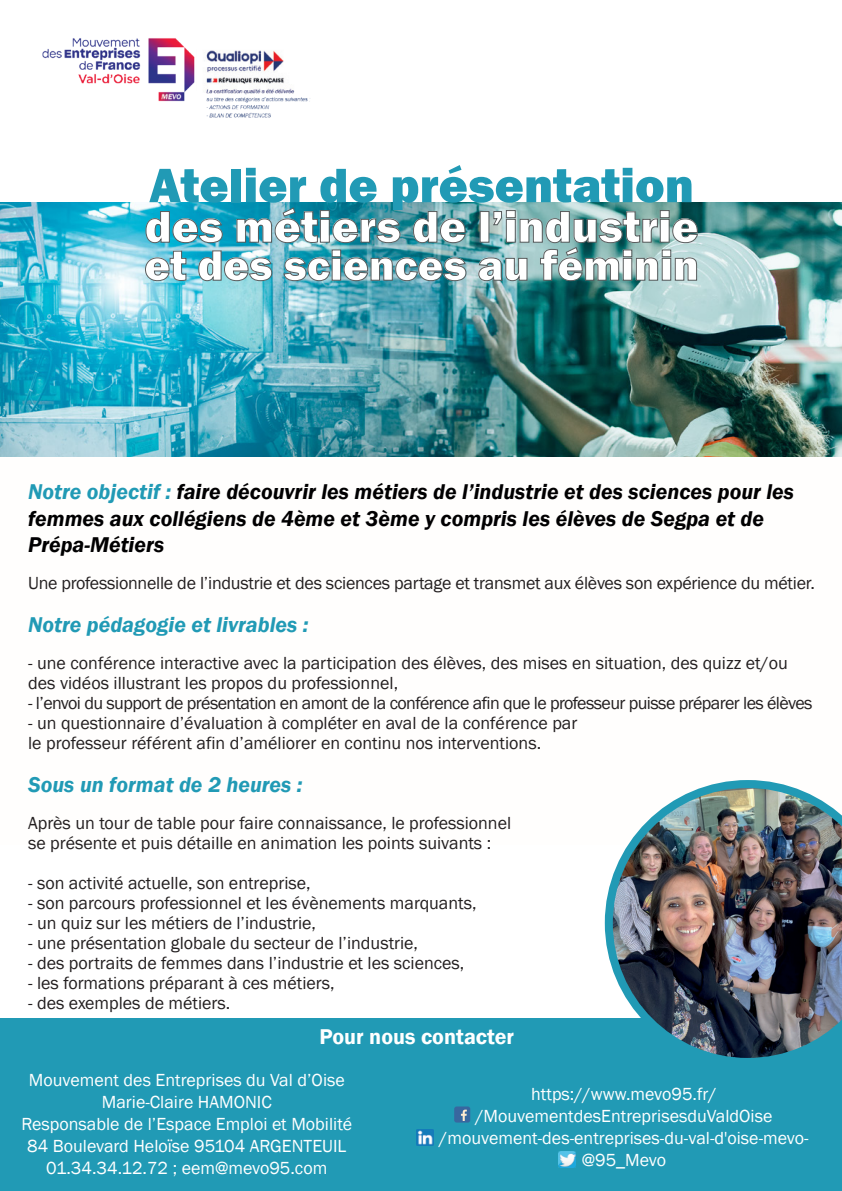
<style>
.page{position:relative;width:842px;height:1191px;background:#fff}
.page>*{position:absolute;margin:0;border:0;box-sizing:border-box;transform-origin:0 0}
.t1{font:800 50px "Franklin Gothic";color:#219ab5}
.t2{font:800 46px "Franklin Gothic";color:#fff}
.t3{font:800 44px "Franklin Gothic";color:#fff}
.t4{font:italic 600 22px/26.4px "Franklin Gothic";color:#000001}
.t5{font:italic 600 22px "Franklin Gothic";color:#219ab5}
.t6{font:600 22px "Franklin Gothic";color:#fff}
.t7{font:18px/20px "Franklin Gothic";color:#231f20}
.t8{font:18px/22px "Franklin Gothic";color:#fff;text-align:center}
.t9{font:18px "Franklin Gothic";letter-spacing:-.035em;color:#231f20}
.s1{color:#219ab5}
</style>
<div class="page">
<img style="left:0;top:202px;width:842px;height:255px">
<div style="left:0;top:1018px;width:842px;height:173px;background:#219ab5"></div>
<svg style="left:145px;top:211px;width:78px;height:32px;background:#179dbb"></svg>
<img style="left:236px;top:207px;width:164px;height:36px">
<svg style="left:413px;top:211px;width:53px;height:32px;background:#46878f"></svg>
<svg style="left:145px;top:251px;width:41px;height:30px"></svg>
<svg style="left:198px;top:250px;width:74px;height:31px;background:#6db8c6"></svg>
<img style="left:283px;top:249px;width:183px;height:32px">
<img style="left:478px;top:210px;width:220px;height:71px">
<img style="left:42px;top:38px;width:268px;height:80px">
<img style="left:605px;top:780px;width:237px;height:278px">
<div style="left:454px;top:1106px;width:16px;height:16px;background:#3b629d;border-radius:2px"></div>
<svg style="left:461px;top:1109px;width:6px;height:12px"></svg>
<img style="left:417px;top:1129px;width:16px;height:16px">
<img style="left:559px;top:1151px;width:16px;height:16px">
<h1 class="t1" style="left:149px;top:153px;width:546px">Atelier de présentation</h1>
<h2 class="t2" style="left:145px;top:197px;width:555px">des métiers de l’industrie</h2>
<h3 class="t3" style="left:144px;top:237px;width:556px">et des sciences au féminin</h3>
<p class="t4" style="left:28px;top:478px;width:767px"><span class="s1">Notre objectif :</span> faire découvrir les métiers de l’industrie et des sciences pour les femmes aux collégiens de 4ème et 3ème y compris les élèves de Segpa et de<br>Prépa-Métiers</p>
<p class="t7" style="left:28px;top:573px;width:788px">Une professionnelle de l’industrie et des sciences partage et transmet aux élèves son expérience du métier.</p>
<p class="t5" style="left:28px;top:610px;width:282px">Notre pédagogie et livrables :</p>
<p class="t7" style="left:28px;top:653px;width:761px">- une conférence interactive avec la participation des élèves, des mises en situation, des quizz et/ou des vidéos illustrant les propos du professionnel,</p>
<p class="t9" style="left:28px;top:691px;width:786px">- l’envoi du support de présentation en amont de la conférence afin que le professeur puisse préparer les élèves</p>
<p class="t7" style="left:28px;top:713px;width:551px">- un questionnaire d’évaluation à compléter en aval de la conférence par le professeur référent afin d’améliorer en continu nos interventions.</p>
<p class="t5" style="left:28px;top:770px;width:276px">Sous un format de 2 heures :</p>
<p class="t7" style="left:28px;top:813px;width:485px">Après un tour de table pour faire connaissance, le professionnel se présente et puis détaille en animation les points suivants :</p>
<p class="t7" style="left:28px;top:873px;width:284px">- son activité actuelle, son entreprise,</p>
<p class="t7" style="left:28px;top:893px;width:450px">- son parcours professionnel et les évènements marquants,</p>
<p class="t7" style="left:28px;top:913px;width:289px">- un quiz sur les métiers de l’industrie,</p>
<p class="t7" style="left:28px;top:933px;width:391px">- une présentation globale du secteur de l’industrie,</p>
<p class="t7" style="left:28px;top:953px;width:438px">- des portraits de femmes dans l’industrie et les sciences,</p>
<p class="t7" style="left:28px;top:973px;width:308px">- les formations préparant à ces métiers,</p>
<p class="t7" style="left:28px;top:993px;width:204px">- des exemples de métiers.</p>
<p class="t6" style="left:319px;top:1023px;width:196px">Pour nous contacter</p>
<p class="t8" style="left:21px;top:1069px;width:332px">Mouvement des Entreprises du Val d’Oise Marie-Claire HAMONIC<br>Responsable de l’Espace Emploi et Mobilité 84 Boulevard Heloïse 95104 ARGENTEUIL 01.34.34.12.72 ; eem@mevo95.com</p>
<p class="t8" style="left:439px;top:1083px;width:371px">https://www.mevo95.fr/ /MouvementdesEntreprisesduValdOise /mouvement-des-entreprises-du-val-d'oise-mevo-@95_Mevo</p>
</div>
